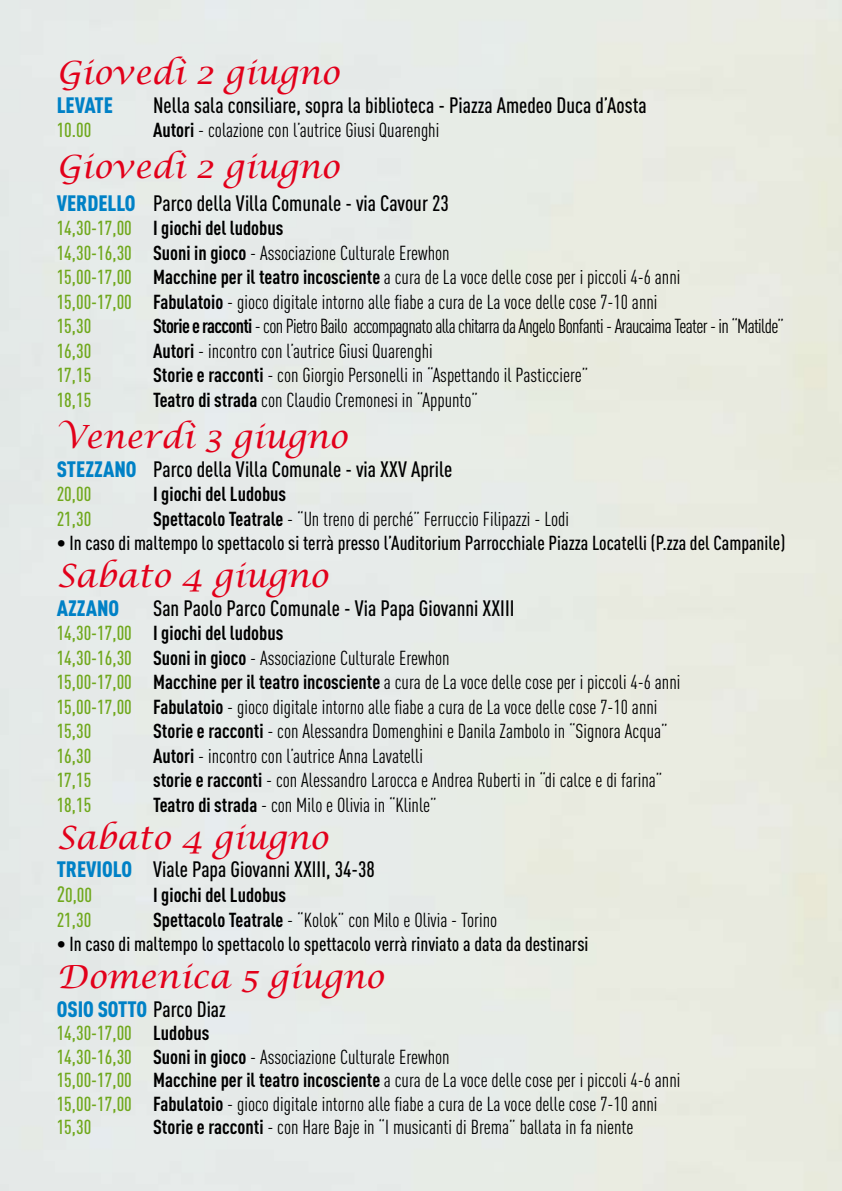
<style>
.page{position:relative;width:842px;height:1191px;background:#fff}
.page>*{position:absolute;margin:0;border:0;box-sizing:border-box;transform-origin:0 0}
.t1{font:italic 32px "Lucida Calligraphy";color:#e2001a}
.t2{font:500 22px "DIN Cond";color:#000}
.t3{font:900 22px "DIN Cond";color:#0081c6}
.t4{font:20px/24.6px "DIN Cond";color:#000}
.t5{font:500 20px "DIN Cond";color:#000}
.t6{font:20px "DIN Cond";letter-spacing:-.035em;color:#000}
.t7{font:500 20px "DIN Cond";color:#70a81d}
.t8{font:700 20px "DIN Cond";color:#000}
.s1{font-weight:700}
.s2{font-weight:900;color:#0081c6}
.s3{font-weight:500;color:#70a81d}
.s4{font-size:22px}
.s5{font-weight:500;color:#000}
</style>
<div class="page">
<h1 class="t1" style="left:57px;top:53px;width:284px">Giovedì 2 giugno</h1>
<p class="t3" style="left:57px;top:91px;width:56px">LEVATE</p>
<p class="t2" style="left:153px;top:92px;width:495px">Nella sala consiliare, sopra la biblioteca - Piazza Amedeo Duca d’Aosta</p>
<p class="t7" style="left:57px;top:118px;width:36px">10.00</p>
<p class="t4" style="left:153px;top:118px;width:288px"><span class="s1">Autori</span> - colazione con l’autrice Giusi Quarenghi</p>
<h1 class="t1" style="left:57px;top:147px;width:284px">Giovedì 2 giugno</h1>
<p class="t2" style="left:57px;top:190px;width:394px"><span class="s2">VERDELLO</span> Parco della Villa Comunale - via Cavour 23</p>
<p class="t4" style="left:57px;top:216px;width:625px"><span class="s3">14,30-17,00</span> <span class="s1">I giochi del ludobus<br></span><span class="s3">14,30-16,30</span> <span class="s1">Suoni in gioco</span> - Associazione Culturale Erewhon<br><span class="s3">15,00-17,00</span> <span class="s1">Macchine per il teatro incosciente</span> a cura de La voce delle cose per i piccoli 4-6 anni <span class="s3">15,00-17,00</span> <span class="s1">Fabulatoio</span> - gioco digitale intorno alle fiabe a cura de La voce delle cose 7-10 anni <span class="s3">15,30</span></p>
<p class="t6" style="left:153px;top:315px;width:633px"><span class="s1">Storie e racconti</span> - con Pietro Bailo accompagnato alla chitarra da Angelo Bonfanti - Araucaima Teater - in “Matilde”</p>
<p class="t7" style="left:57px;top:339px;width:36px">16,30</p>
<p class="t4" style="left:153px;top:338px;width:281px"><span class="s1">Autori</span> - incontro con l’autrice Giusi Quarenghi</p>
<p class="t7" style="left:57px;top:363px;width:36px">17,15</p>
<p class="t4" style="left:153px;top:363px;width:437px"><span class="s1">Storie e racconti</span> - con Giorgio Personelli in “Aspettando il Pasticciere”</p>
<p class="t7" style="left:57px;top:388px;width:36px">18,15</p>
<p class="t4" style="left:153px;top:387px;width:327px"><span class="s1">Teatro di strada</span> con Claudio Cremonesi in “Appunto”</p>
<h1 class="t1" style="left:57px;top:417px;width:292px">Venerdì 3 giugno</h1>
<p class="t2" style="left:57px;top:455px;width:397px"><span class="s2">STEZZANO</span> Parco della Villa Comunale - via XXV Aprile</p>
<p class="t7" style="left:57px;top:482px;width:36px">20,00</p>
<p class="t8" style="left:153px;top:482px;width:135px">I giochi del Ludobus</p>
<p class="t7" style="left:57px;top:506px;width:36px">21,30</p>
<p class="t4" style="left:153px;top:506px;width:417px"><span class="s1">Spettacolo Teatrale</span> - “Un treno di perché” Ferruccio Filipazzi - Lodi</p>
<p class="t5" style="left:57px;top:531px;width:730px">• In caso di maltempo lo spettacolo si terrà presso l’Auditorium Parrocchiale Piazza Locatelli (P.zza del Campanile)</p>
<h1 class="t1" style="left:57px;top:556px;width:273px">Sabato 4 giugno</h1>
<p class="t3" style="left:57px;top:594px;width:64px">AZZANO</p>
<p class="t2" style="left:153px;top:595px;width:363px">San Paolo Parco Comunale - Via Papa Giovanni XXIII</p>
<p class="t4" style="left:57px;top:620px;width:625px"><span class="s3">14,30-17,00</span> <span class="s1">I giochi del ludobus<br></span><span class="s3">14,30-16,30</span> <span class="s1">Suoni in gioco</span> - Associazione Culturale Erewhon<br><span class="s3">15,00-17,00</span> <span class="s1">Macchine per il teatro incosciente</span> a cura de La voce delle cose per i piccoli 4-6 anni <span class="s3">15,00-17,00</span> <span class="s1">Fabulatoio</span> - gioco digitale intorno alle fiabe a cura de La voce delle cose 7-10 anni <span class="s3">15,30</span></p>
<p class="t4" style="left:153px;top:719px;width:516px"><span class="s1">Storie e racconti</span> - con Alessandra Domenghini e Danila Zambolo in “Signora Acqua”</p>
<p class="t7" style="left:57px;top:744px;width:36px">16,30</p>
<p class="t4" style="left:153px;top:743px;width:271px"><span class="s1">Autori</span> - incontro con l’autrice Anna Lavatelli</p>
<p class="t7" style="left:57px;top:768px;width:36px">17,15</p>
<p class="t4" style="left:153px;top:768px;width:511px"><span class="s1">storie e racconti</span> - con Alessandro Larocca e Andrea Ruberti in “di calce e di farina”</p>
<p class="t7" style="left:57px;top:793px;width:36px">18,15</p>
<p class="t4" style="left:153px;top:792px;width:285px"><span class="s1">Teatro di strada</span> - con Milo e Olivia in “Klinle”</p>
<h1 class="t1" style="left:57px;top:818px;width:273px">Sabato 4 giugno</h1>
<p class="t2" style="left:57px;top:856px;width:320px"><span class="s2">TREVIOLO</span> Viale Papa Giovanni XXIII, 34-38</p>
<p class="t7" style="left:57px;top:883px;width:37px"><span class="s4">2</span>0,00</p>
<p class="t8" style="left:153px;top:882px;width:135px">I giochi del Ludobus</p>
<p class="t7" style="left:57px;top:907px;width:36px">21,30</p>
<p class="t4" style="left:153px;top:907px;width:346px"><span class="s1">Spettacolo Teatrale</span> - “Kolok” con Milo e Olivia - Torino</p>
<p class="t5" style="left:57px;top:932px;width:533px">• In caso di maltempo lo spettacolo lo spettacolo verrà rinviato a data da destinarsi</p>
<h1 class="t1" style="left:57px;top:957px;width:329px">Domenica 5 giugno</h1>
<p class="t3" style="left:57px;top:995px;width:171px">OSIO SOTTO <span class="s5">Parco Diaz</span></p>
<p class="t4" style="left:57px;top:1021px;width:625px;line-height:23.6px"><span class="s3">14,30-17,00</span> <span class="s1">Ludobus<br></span><span class="s3">14,30-16,30</span> <span class="s1">Suoni in gioco</span> - Associazione Culturale Erewhon<br><span class="s3">15,00-17,00</span> <span class="s1">Macchine per il teatro incosciente</span> a cura de La voce delle cose per i piccoli 4-6 anni <span class="s3">15,00-17,00</span> <span class="s1">Fabulatoio</span> - gioco digitale intorno alle fiabe a cura de La voce delle cose 7-10 anni <span class="s3">15,30</span></p>
<p class="t4" style="left:153px;top:1114px;width:482px"><span class="s1">Storie e racconti</span> - con Hare Baje in “I musicanti di Brema” ballata in fa niente</p>
</div>
